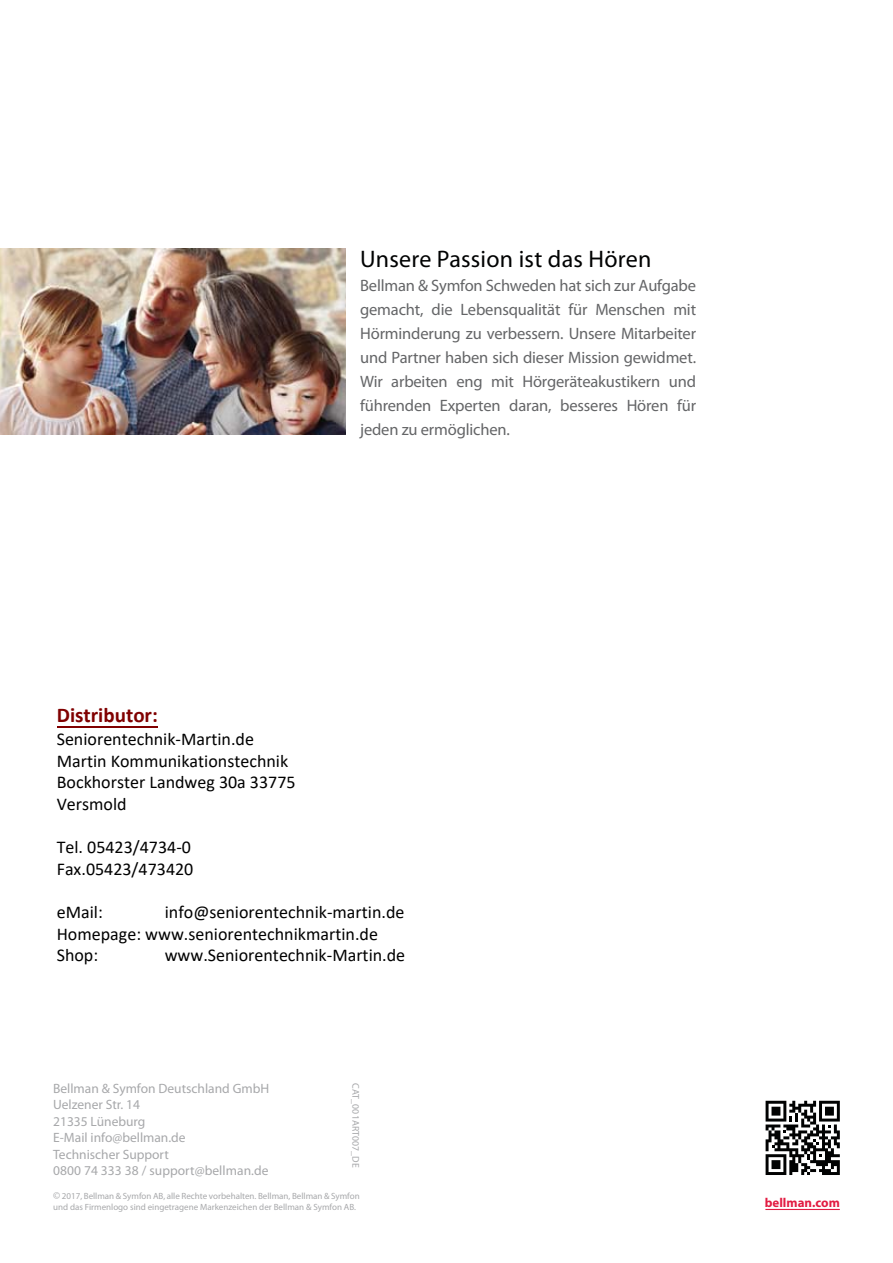
<style>
.page{position:relative;width:893px;height:1263px;background:#fff}
.page>*{position:absolute;margin:0;border:0;box-sizing:border-box;transform-origin:0 0}
.t1{font:24px "Myriad Pro";letter-spacing:.01em;color:#010202}
.t2{font:700 21px "Calibri";color:#800000}
.t3{font:18px/21.6px "Calibri";color:#000}
.t4{font:16.5px/24px "Myriad Pro";letter-spacing:-.01em;color:#646567;text-align:justify}
.t5{font:13.5px/16.5px "Myriad Pro";color:#a7a8aa}
.t6{font:700 12.9px "Myriad Pro";color:#e21c42}
.t7{font:9.75px "Myriad Pro";letter-spacing:.01em;color:#a7a8aa}
.t8{font:9px/10.8px "Myriad Pro";color:#a7a8aa}
.s1{font-size:10.5px}
</style>
<div class="page">
<img style="left:0;top:249px;width:345px;height:185px">
<hr style="left:765px;top:1209px;width:75px;height:1px;background:#e21c42">
<svg style="left:766px;top:1101px;width:74px;height:74px"></svg>
<hr style="left:57px;top:726px;width:101px;height:1px;background:#800000">
<h1 class="t1" style="left:360px;top:250px;width:293px">Unsere Passion ist das Hören</h1>
<p class="t4" style="left:360px;top:275px;width:337px">Bellman &amp; Symfon Schweden hat sich zur Aufgabe gemacht, die Lebensqualität für Menschen mit Hörminderung zu verbessern. Unsere Mitarbeiter und Partner haben sich dieser Mission gewidmet.<br>Wir arbeiten eng mit Hörgeräteakustikern und führenden Experten daran, besseres Hören für jeden zu ermöglichen.</p>
<p class="t2" style="left:57px;top:700px;width:103px">Distributor:</p>
<p class="t3" style="left:57px;top:728px;width:240px">Seniorentechnik-Martin.de<br>Martin Kommunikationstechnik<br>Bockhorster Landweg 30a 33775<br>Versmold</p>
<p class="t3" style="left:57px;top:836px;width:138px">Tel. 05423/4734-0<br>Fax.05423/473420</p>
<p class="t3" style="left:57px;top:901px;width:48px">eMail:</p>
<p class="t3" style="left:57px;top:901px;width:349px;text-indent:108px">info@seniorentechnik-martin.de<br>Homepage: www.seniorentechnikmartin.de<br>Shop:</p>
<p class="t3" style="left:165px;top:944px;width:242px">www.Seniorentechnik-Martin.de</p>
<p class="t5" style="left:53px;top:1081px;width:218px">Bellman &amp; Symfon Deutschland GmbH<br>Uelzener Str. 14<br>21335 Lüneburg<br>E-Mail info@bellman.de<br>Technischer Support<br>0800 74 333 38 / support@bellman.de</p>
<p class="t7" style="left:360px;top:1083px;width:86px;rotate:90deg">CAT_001ART007_DE</p>
<p class="t8" style="left:53px;top:1191px;width:308px"><span class="s1">©</span> 2017, Bellman &amp; Symfon AB, alle Rechte vorbehalten. Bellman, Bellman &amp; Symfon und das Firmenlogo sind eingetragene Markenzeichen der Bellman &amp; Symfon AB.</p>
<p class="t6" style="left:765px;top:1194px;width:77px">bellman.com</p>
</div>
